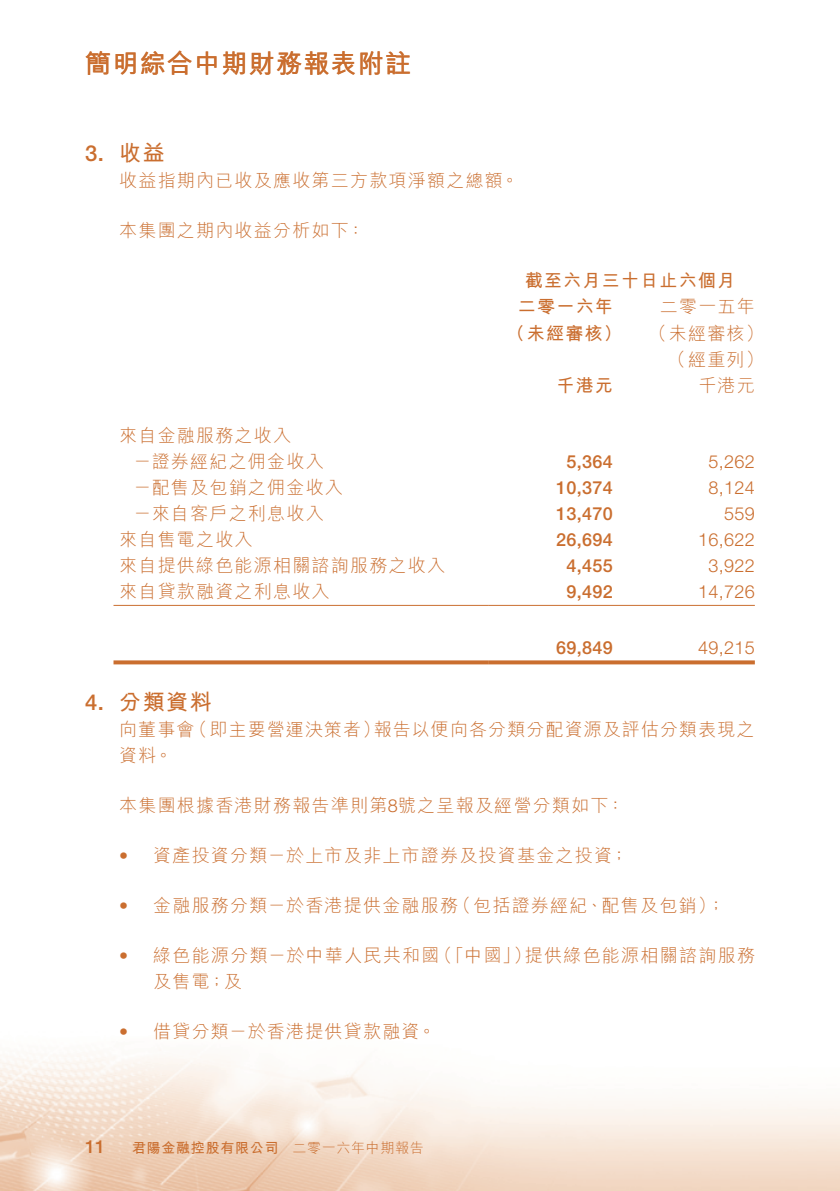
<style>
.page{position:relative;width:840px;height:1191px;background:#fff}
.page>*{position:absolute;margin:0;border:0;box-sizing:border-box;transform-origin:0 0}
.t1{font:700 26px "M Hei HK";letter-spacing:.05em;color:#ca6e2f}
.Heading_1{font:700 22px "M Hei HK";letter-spacing:.07em;color:#ca6e2f}
.Heading_1-2{font:500 22px "Helvetica Neue LT Std";color:#ca6e2f}
.Body_Text{font:300 18px/26px "M Hei HK";letter-spacing:.07em;color:#ca6e2f}
.Body_Text-2{font:500 18px "Helvetica Neue LT Std";letter-spacing:.02em;color:#ca6e2f}
.Body_Text-3{font:300 18px "Helvetica Neue LT Std";letter-spacing:.02em;color:#ca6e2f}
.Body_Text-4{font:700 18px "M Hei HK";letter-spacing:.07em;color:#ca6e2f}
.t2{font:700 14px "M Hei HK";letter-spacing:.05em;color:#ca6e2f}
.t3{font:300 14px "M Hei HK";letter-spacing:.05em;color:#ca6e2f}
.s1{font-family:"M Hei HKS"}
.s2{font-family:"Helvetica Neue LT Std"}
</style>
<div class="page">
<img style="left:0;top:1049px;width:840px;height:142px">
<hr style="left:113px;top:605px;width:375px;height:1px;background:#ca6e2f">
<hr style="left:488px;top:605px;width:141px;height:1px;background:#ca6e2f">
<hr style="left:629px;top:605px;width:125px;height:1px;background:#ca6e2f">
<svg style="left:113px;top:660px;width:375px;height:4px"></svg>
<svg style="left:488px;top:660px;width:141px;height:4px"></svg>
<svg style="left:629px;top:660px;width:125px;height:4px"></svg>
<p class="t1" style="left:85px;top:44px;width:327px">簡明綜合中期財務報表附註</p>
<p class="Heading_1-2" style="left:85px;top:140px;width:20px">3.</p>
<p class="Heading_1-2" style="left:85px;top:689px;width:20px">4.</p>
<p class="Heading_1" style="left:119px;top:137px;width:47px">收益</p>
<p class="Body_Text" style="left:119px;top:168px;width:401px">收益指期內已收及應收第三方款項淨額之總額。</p>
<p class="Body_Text" style="left:119px;top:218px;width:247px">本集團之期內收益分析如下：</p>
<p class="Body_Text-4" style="left:524px;top:268px;width:212px">截至六月三十日止六個月</p>
<p class="Body_Text" style="left:659px;top:294px;width:96px">二零一五年</p>
<p class="Body_Text-4" style="left:517px;top:294px;width:96px">二零一六年</p>
<p class="Body_Text-4" style="left:506px;top:320px;width:117px">（未經審核）</p>
<p class="Body_Text" style="left:648px;top:320px;width:117px">（未經審核(</p>
<p class="Body_Text-4" style="left:556px;top:372px;width:58px">千港元</p>
<p class="Body_Text" style="left:667px;top:346px;width:97px">（經重列(</p>
<p class="Body_Text" style="left:698px;top:372px;width:58px">千港元</p>
<p class="Body_Text" style="left:119px;top:422px;width:173px">來自金<span class="s1">融</span>服務之收入</p>
<p class="Body_Text" style="left:133px;top:448px;width:192px">－證券經紀之佣金收入</p>
<p class="Body_Text-2" style="left:566px;top:450px;width:48px">5,364</p>
<p class="Body_Text-3" style="left:708px;top:450px;width:48px">5,262</p>
<p class="Body_Text" style="left:133px;top:474px;width:211px">－配售及包銷之佣金收入</p>
<p class="Body_Text-2" style="left:556px;top:476px;width:58px">10,374</p>
<p class="Body_Text-3" style="left:708px;top:476px;width:48px">8,124</p>
<p class="Body_Text" style="left:133px;top:500px;width:192px">－來自客戶之利息收入</p>
<p class="Body_Text-2" style="left:556px;top:502px;width:58px">13,470</p>
<p class="Body_Text-3" style="left:723px;top:502px;width:32px">559</p>
<p class="Body_Text" style="left:119px;top:526px;width:135px">來自售電之收入</p>
<p class="Body_Text-2" style="left:556px;top:528px;width:58px">26,694</p>
<p class="Body_Text-3" style="left:697px;top:528px;width:58px">16,622</p>
<p class="Body_Text" style="left:119px;top:552px;width:327px">來自提供綠色能源相關諮詢服務之收入</p>
<p class="Body_Text-2" style="left:566px;top:554px;width:48px">4,455</p>
<p class="Body_Text-3" style="left:708px;top:554px;width:48px">3,922</p>
<p class="Body_Text" style="left:119px;top:578px;width:212px">來自貸款<span class="s1">融</span>資之利息收入</p>
<p class="Body_Text-2" style="left:566px;top:580px;width:48px">9,492</p>
<p class="Body_Text-3" style="left:697px;top:580px;width:58px">14,726</p>
<p class="Body_Text-2" style="left:556px;top:636px;width:58px">69,849</p>
<p class="Body_Text-3" style="left:697px;top:636px;width:58px">49,215</p>
<p class="Heading_1" style="left:119px;top:686px;width:94px">分類資料</p>
<p class="Body_Text" style="left:189px;top:716px;width:192px">（即主要營運決策者）</p>
<p class="Body_Text" style="left:119px;top:716px;width:77px">向董事會資料。</p>
<p class="Body_Text" style="left:119px;top:792px;width:506px">本集團根據香港財務報告準則第<span class="s2">8</span>號之呈報及經營分類如下：</p>
<p class="Body_Text" style="left:153px;top:842px;width:476px">資產投資分類－於上市及非上市證券及投資基金之投資;</p>
<p class="Body_Text" style="left:373px;top:716px;width:382px">報告以便向各分類分配資源及評估分類表現之</p>
<p class="Body_Text-3" style="left:119px;top:844px;width:11px">•</p>
<p class="Body_Text-3" style="left:119px;top:894px;width:11px">•</p>
<p class="Body_Text-3" style="left:119px;top:944px;width:11px">•</p>
<p class="Body_Text-3" style="left:119px;top:1020px;width:11px">•</p>
<p class="Body_Text" style="left:453px;top:892px;width:273px">（包括證券經紀、配售及包銷 ;(</p>
<p class="Body_Text" style="left:153px;top:892px;width:306px">金<span class="s1">融</span>服務分類－於香港提供金<span class="s1">融</span>服務</p>
<p class="Body_Text" style="left:153px;top:942px;width:287px">綠色能源分類－於中華人民共和國</p>
<p class="Body_Text" style="left:153px;top:968px;width:90px">及售電；及</p>
<p class="Body_Text" style="left:153px;top:1018px;width:284px">借貸分類－於香港提供貸款<span class="s1">融</span>資。</p>
<p class="Body_Text" style="left:434px;top:942px;width:99px">（「中國」）</p>
<p class="Body_Text" style="left:524px;top:942px;width:232px">提供綠色能源相關諮詢服務</p>
<p class="Body_Text-2" style="left:85px;top:1136px;width:21px">11</p>
<p class="t2" style="left:132px;top:1138px;width:148px">君陽金<span class="s1">融</span>控股有限公司</p>
<p class="t3" style="left:292px;top:1141px;width:133px">二零一六年中期報告</p>
</div>
